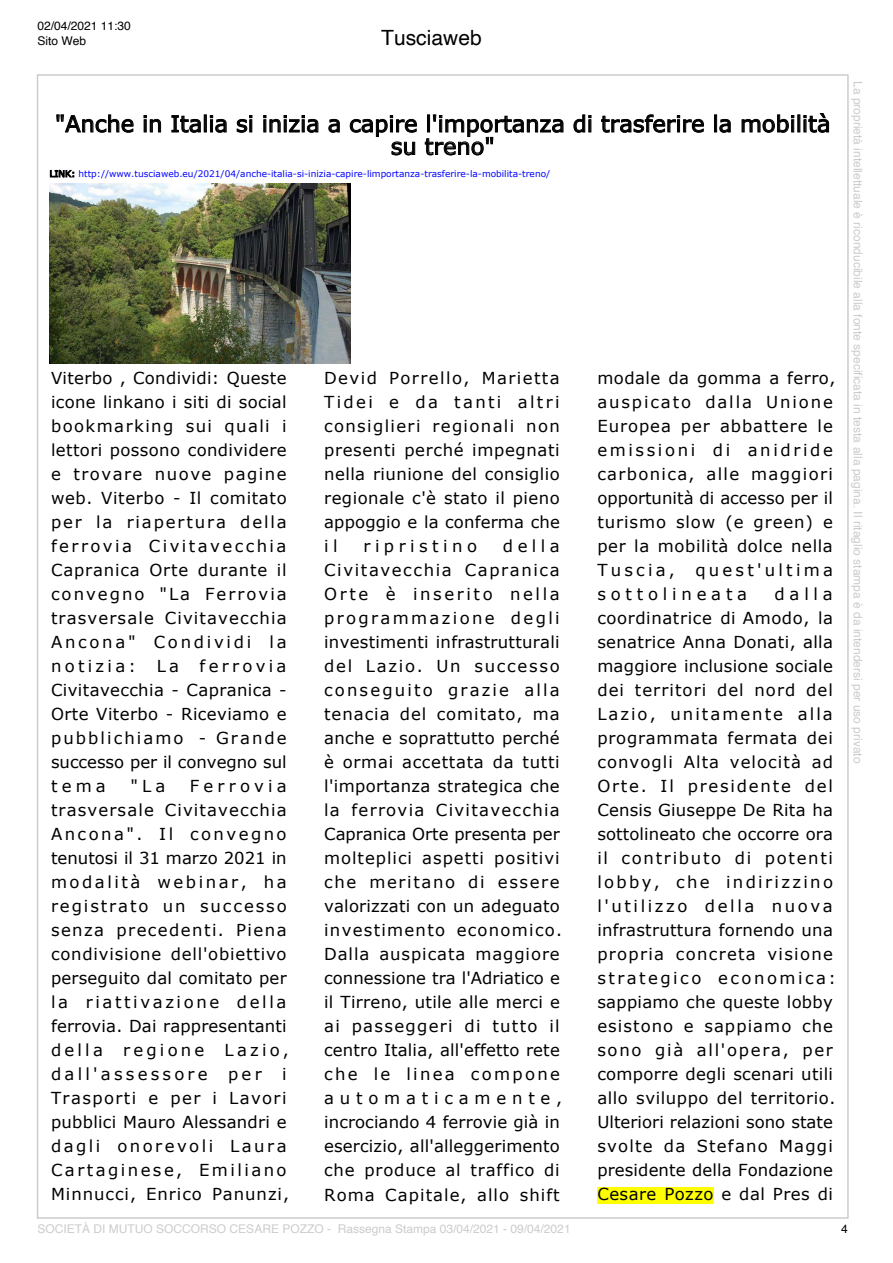
<style>
.page{position:relative;width:893px;height:1263px;background:#fff}
.page>*{position:absolute;margin:0;border:0;box-sizing:border-box;transform-origin:0 0}
.t1{font:22.5px/22.5px "Verdana";color:#000;text-align:center}
.t2{font:21px "Helvetica";color:#000}
.t3{font:16.5px/24px "Verdana";letter-spacing:.055em;color:#000;text-align:justify}
.t4{font:16.5px/24px "Verdana";letter-spacing:.035em;color:#000}
.t5{font:16.5px/24px "Verdana";letter-spacing:.085em;color:#000}
.t6{font:16.5px "Verdana";letter-spacing:.27em;color:#000}
.t7{font:12px "Helvetica";color:#ccc}
.t8{font:12px/15px "Helvetica";color:#000}
.t9{font:9px "Verdana";color:#00f}
.s1{color:#000}
</style>
<div class="page">
<img style="left:50px;top:184px;width:300px;height:180px">
<svg style="left:56px;top:114px;width:78px;height:19px"></svg>
<svg style="left:144px;top:115px;width:17px;height:18px"></svg>
<svg style="left:171px;top:115px;width:30px;height:18px"></svg>
<div style="left:204px;top:115px;width:3px;height:17px;border:1px solid #000"></div>
<svg style="left:210px;top:115px;width:17px;height:18px"></svg>
<svg style="left:236px;top:115px;width:16px;height:18px"></svg>
<svg style="left:263px;top:115px;width:55px;height:18px"></svg>
<svg style="left:328px;top:119px;width:12px;height:14px"></svg>
<svg style="left:573px;top:114px;width:18px;height:19px"></svg>
<svg style="left:601px;top:114px;width:103px;height:19px"></svg>
<div style="left:714px;top:115px;width:3px;height:17px;border:1px solid #000"></div>
<svg style="left:719px;top:119px;width:12px;height:14px"></svg>
<svg style="left:741px;top:114px;width:53px;height:19px"></svg>
<svg style="left:803px;top:113px;width:26px;height:20px"></svg>
<svg style="left:349px;top:115px;width:68px;height:41px"></svg>
<svg style="left:424px;top:114px;width:139px;height:42px"></svg>
<svg style="left:50px;top:170px;width:24px;height:7px"></svg>
<div style="left:597px;top:1187px;width:116px;height:16px;background:#ff0"></div>
<p class="t8" style="left:38px;top:19px;width:95px">02/04/2021 11:30<br>Sito Web</p>
<p class="t2" style="left:381px;top:21px;width:102px">Tusciaweb</p>
<h1 class="t1" style="left:55px;top:112px;width:777px">"Anche in Italia si inizia a capire l'importanza di trasferire la mobilità su treno"</h1>
<p class="t9" style="left:50px;top:168px;width:502px"><span class="s1">LINK:</span> http://www.tusciaweb.eu/2021/04/anche-italia-si-inizia-capire-limportanza-trasferire-la-mobilita-treno/</p>
<p class="t3" style="left:51px;top:366px;width:237px">Viterbo , Condividi: Queste icone linkano i siti di social bookmarking sui quali i lettori possono condividere e trovare nuove pagine web. Viterbo - Il comitato per la riapertura della ferrovia Civitavecchia Capranica Orte durante il convegno "La Ferrovia trasversale Civitavecchia Ancona" Condividi la notizia: La ferrovia Civitavecchia - Capranica - Orte Viterbo - Riceviamo e pubblichiamo - Grande successo per il convegno sul tema</p>
<p class="t3" style="left:130px;top:774px;width:36px">"La</p>
<p class="t5" style="left:51px;top:774px;width:239px;text-indent:139px">Ferrovia trasversale Civitavecchia<br>Ancona". Il convegno tenutosi il 31 marzo 2021 in modalità webinar, ha registrato un successo senza precedenti. Piena condivisione dell'obiettivo perseguito dal comitato per la riattivazione della ferrovia. Dai rappresentanti della regione Lazio, dall'assessore per i<br>Trasporti e per i Lavori pubblici Mauro Alessandri e dagli onorevoli Laura<br>Cartaginese, Emiliano<br>Minnucci, Enrico Panunzi,</p>
<p class="t3" style="left:324px;top:366px;width:237px">Devid Porrello, Marietta Tidei e da tanti altri consiglieri regionali non presenti perché impegnati nella riunione del consiglio regionale c'è stato il pieno appoggio e la conferma che i l</p>
<p class="t3" style="left:324px;top:534px;width:239px;text-align:left;text-indent:179px">della<br>Civitavecchia Capranica<br>Orte è inserito nella programmazione degli investimenti infrastrutturali del Lazio. Un successo conseguito grazie alla tenacia del comitato, ma anche e soprattutto perché è ormai accettata da tutti l'importanza strategica che la ferrovia Civitavecchia<br>Capranica Orte presenta per molteplici aspetti positivi che meritano di essere valorizzati con un adeguato investimento economico.<br>Dalla auspicata maggiore connessione tra l'Adriatico e il Tirreno, utile alle merci e ai passeggeri di tutto il centro Italia, all'effetto rete che le linea compone automaticamente, incrociando 4 ferrovie già in esercizio, all'alleggerimento che produce al traffico di<br>Roma Capitale, allo shift</p>
<p class="t6" style="left:363px;top:535px;width:115px">ripristino</p>
<p class="t3" style="left:597px;top:366px;width:239px;text-align:left">modale da gomma a ferro, auspicato dalla Unione<br>Europea per abbattere le emissioni di anidride carbonica, alle maggiori opportunità di accesso per il turismo slow (e green) e per la mobilità dolce nella<br>Tuscia, quest'ultima sottolineata</p>
<p class="t4" style="left:597px;top:582px;width:240px;text-indent:177px">dalla coordinatrice di Amodo, la senatrice Anna Donati, alla maggiore inclusione sociale dei territori del nord del<br>Lazio, unitamente alla programmata fermata dei convogli Alta velocità ad<br>Orte. Il presidente del<br>Censis Giuseppe De Rita ha sottolineato che occorre ora il contributo di potenti lobby, che indirizzino l'utilizzo della nuova infrastruttura fornendo una propria concreta visione strategico economica: sappiamo che queste lobby esistono e sappiamo che sono già all'opera, per comporre degli scenari utili allo sviluppo del territorio.<br>Ulteriori relazioni sono state svolte da Stefano Maggi presidente della Fondazione<br>Cesare Pozzo e dal Pres di</p>
<p class="t7" style="left:867px;top:81px;width:684px;rotate:90deg">La proprietà intellettuale è riconducibile alla fonte specificata in testa alla pagina. Il ritaglio stampa è da intendersi per uso privato</p>
<p class="t7" style="left:37px;top:1220px;width:534px">SOCIETÀ DI MUTUO SOCCORSO CESARE POZZO - Rassegna Stampa 03/04/2021 - 09/04/2021</p>
<p class="t8" style="left:841px;top:1222px;width:8px">4</p>
</div>
